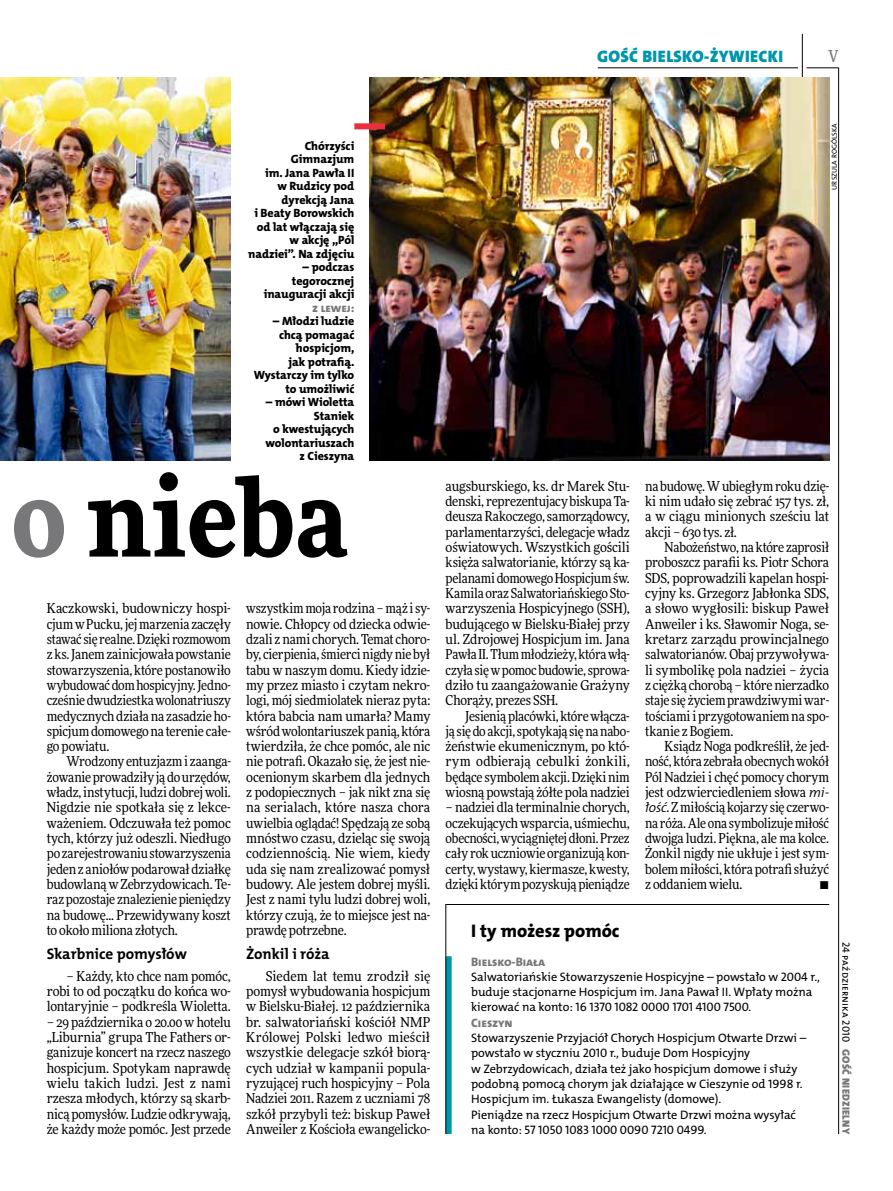
<style>
.page{position:relative;width:893px;height:1191px;background:#fff}
.page>*{position:absolute;margin:0;border:0;box-sizing:border-box;transform-origin:0 0}
.t1{font:900 108px "Freeday Narrow";letter-spacing:.01em;color:#000}
.t2{font:18.3px "The Mix HP8 Ex Bld";color:#000}
.t3{font:16.65px "The Mix HP9 Blk";letter-spacing:.02em;color:#0096aa}
.t4{font:500 16.5px "Freeday Narrow";color:#787779;scale:.9 1}
.t5{font:15.3px "The Mix HP7 Bld";letter-spacing:-.005em;color:#000}
.t6{font:13.65px/15.3px "Freeday Narrow News";letter-spacing:-.01em;color:#000;text-align:justify}
.t7{font:12.3px/15.3px "The Mix HP5 Plain";letter-spacing:-.005em;color:#000}
.t8{font:12.3px "The Mix HP8 Ex Bld";letter-spacing:-.005em;color:#787779}
.t9{font:12px/13.5px "The Mix HP8 Ex Bld";letter-spacing:-.005em;color:#000;text-align:right}
.t10{font:12px "The Mix HP8 Ex Bld";color:#787779}
.t11{font:10.5px "The Mix HP5 Plain";color:#000}
.t12{font:10.5px "The Mix HP9 Blk";letter-spacing:.025em;color:#787779}
.t13{font:7.2px "The Mix HP5 Plain";letter-spacing:.02em;color:#000}
.s1{color:#787779}
.s2{font-family:"The Mix HP4 Se Lig IT"}
</style>
<div class="page">
<hr style="left:838px;top:68px;width:1px;height:1066px;background:#000">
<hr style="left:802px;top:34px;width:1px;height:43px;background:#000">
<hr style="left:806px;top:68px;width:33px;height:1px;background:#000">
<hr style="left:598px;top:68px;width:200px;height:1px;background:#000">
<img style="left:0;top:77px;width:231px;height:383px">
<img style="left:369px;top:77px;width:460px;height:383px">
<div style="left:354px;top:123px;width:31px;height:6px;background:#e92f3f"></div>
<svg style="left:445px;top:904px;width:385px;height:230px"></svg>
<p class="t3" style="left:597px;top:46px;width:187px">GOŚĆ BIELSKO-ŻYWIECKI</p>
<p class="t4" style="left:828px;top:46px;width:13px">V</p>
<p class="t9" style="left:248px;top:139px;width:108px">Chórzyści<br>Gimnazjum<br>im. Jana Pawła II<br>w Rudzicy pod dyrekcją Jana<br>i Beaty Borowskich od lat włączają się w akcję „Pól nadziei”. Na zdjęciu</p>
<p class="t9" style="left:264px;top:260px;width:92px">– podczas tegorocznej inauguracji akcji</p>
<p class="t10" style="left:312px;top:300px;width:44px">z lewej:</p>
<p class="t9" style="left:254px;top:314px;width:102px">– Młodzi ludzie chcą pomagać hospicjom,<br>jak potrafią.<br>Wystarczy im tylko to umożliwić</p>
<p class="t9" style="left:266px;top:395px;width:90px">– mówi Wioletta<br>Staniek<br>o kwestujących wolontariuszach z Cieszyna</p>
<h1 class="t1" style="left:12px;top:447px;width:337px"><span class="s1">o</span> nieba</h1>
<p class="t6" style="left:47px;top:600px;width:186px">Kaczkowski, budowniczy hospi&shy;cjum w Pucku, jej marzenia zaczęły stawać się realne. Dzięki rozmowom z ks. Janem zainicjowała powstanie stowarzyszenia, które postanowiło wybudować dom hospicyjny. Jedno&shy;cześnie dwudziestka wolonatriuszy medycznych działa na zasadzie ho&shy;spicjum domowego na terenie całe&shy;go powiatu.</p>
<p class="t6" style="left:47px;top:754px;width:186px;text-indent:20px">Wrodzony entuzjazm i zaanga&shy;żowanie prowadziły ją do urzędów, władz, instytucji, ludzi dobrej woli.<br>Nigdzie nie spotkała się z lekce&shy;ważeniem. Odczuwała też pomoc tych, którzy już odeszli. Niedługo po zarejestrowaniu stowarzyszenia jeden z aniołów podarował działkę budowlaną w Zebrzydowicach. Te&shy;raz pozostaje znalezienie pieniędzy na budowę... Przewidywany koszt to około miliona złotych.</p>
<p class="t5" style="left:47px;top:944px;width:142px">Skarbnice pomysłów</p>
<p class="t6" style="left:47px;top:968px;width:186px;text-indent:20px">– Każdy, kto chce nam pomóc, robi to od początku do końca wo&shy;lontaryjnie – podkreśla Wioletta.</p>
<p class="t6" style="left:47px;top:1014px;width:186px">– 29 października o 20.00 w hotelu „Liburnia” grupa The Fathers or&shy;ganizuje koncert na rzecz naszego hospicjum. Spotykam naprawdę wielu takich ludzi. Jest z nami rzesza młodych, którzy są skarb&shy;nicą pomysłów. Ludzie odkrywają, że każdy może pomóc. Jest przede</p>
<p class="t6" style="left:246px;top:600px;width:186px">wszystkim moja rodzina – mąż i sy&shy;nowie. Chłopcy od dziecka odwie&shy;dzali z nami chorych. Temat choro&shy;by, cierpienia, śmierci nigdy nie był tabu w naszym domu. Kiedy idzie&shy;my przez miasto i czytam nekro&shy;logi, mój siedmiolatek nieraz pyta: która babcia nam umarła? Mamy wśród wolontariuszek panią, która twierdziła, że chce pomóc, ale nic nie potrafi. Okazało się, że jest nie&shy;ocenionym skarbem dla jednych z podopiecznych – jak nikt zna się na serialach, które nasza chora uwielbia oglądać! Spędzają ze sobą mnóstwo czasu, dzieląc się swoją codziennością. Nie wiem, kiedy uda się nam zrealizować pomysł budowy. Ale jestem dobrej myśli.<br>Jest z nami tylu ludzi dobrej woli, którzy czują, że to miejsce jest na&shy;prawdę potrzebne.</p>
<p class="t5" style="left:246px;top:944px;width:85px">Żonkil i róża</p>
<p class="t6" style="left:246px;top:968px;width:186px;text-indent:20px">Siedem lat temu zrodził się pomysł wybudowania hospicjum w Bielsku-Białej. 12 października br. salwatoriański kościół NMP Królowej Polski ledwo mieścił wszystkie delegacje szkół biorą&shy;cych udział w kampanii popula&shy;ryzującej ruch hospicyjny – Pola Nadziei 2011. Razem z uczniami 78 szkół przybyli też: biskup Paweł Anweiler z Kościoła ewangelicko-</p>
<p class="t13" style="left:830px;top:190px;width:67px;rotate:-90deg">Urszu la Rogólska</p>
<p class="t6" style="left:446px;top:478px;width:186px">augsburskiego, ks. dr Marek Stu&shy;denski, reprezentujacy biskupa Ta&shy;deusza Rakoczego, samorządowcy, parlamentarzyści, delegacje władz oświatowych. Wszystkich gościli księża salwatorianie, którzy są ka&shy;pelanami domowego Hospicjum św.<br>Kamila oraz Salwatoriańskiego Sto&shy;warzyszenia Hospicyjnego (SSH), budującego w Bielsku-Białej przy ul. Zdrojowej Hospicjum im. Jana Pawła II. Tłum młodzieży, która włą&shy;czyła się w pomoc budowie, sprowa&shy;dziło tu zaangażowanie Grażyny Chorąży, prezes SSH.</p>
<p class="t6" style="left:446px;top:708px;width:186px;text-indent:20px">Jesienią placówki, które włącza&shy;ją się do akcji, spotykają się na nabo&shy;żeństwie ekumenicznym, po któ&shy;rym odbierają cebulki żonkili, będące symbolem akcji. Dzięki nim wiosną powstają żółte pola nadziei</p>
<p class="t6" style="left:446px;top:799px;width:186px">– nadziei dla terminalnie chorych, oczekujących wsparcia, uśmiechu, obecności, wyciągniętej dłoni. Przez cały rok uczniowie organizują kon&shy;certy, wystawy, kiermasze, kwesty, dzięki którym pozyskują pieniądze</p>
<p class="t6" style="left:645px;top:478px;width:186px">na budowę. W ubiegłym roku dzię&shy;ki nim udało się zebrać 157 tys. zł, a w ciągu minionych sześciu lat akcji – 630 tys. zł.</p>
<p class="t6" style="left:645px;top:539px;width:186px;text-indent:20px">Nabożeństwo, na które zaprosił proboszcz parafii ks. Piotr Schora SDS, poprowadzili kapelan hospi&shy;cyjny ks. Grzegorz Jabłonka SDS, a słowo wygłosili: biskup Paweł Anweiler i ks. Sławomir Noga, se&shy;kretarz zarządu prowincjalnego salwatorianów. Obaj przywoływa&shy;li symbolikę pola nadziei – życia z ciężką chorobą – które nierzadko staje się życiem prawdziwymi war&shy;tościami i przygotowaniem na spo&shy;tkanie z Bogiem.</p>
<p class="t6" style="left:645px;top:738px;width:186px;text-indent:20px">Ksiądz Noga podkreślił, że jed&shy;ność, która zebrała obecnych wokół Pól Nadziei i chęć pomocy chorym jest odzwierciedleniem słowa <span class="s2">mi&shy;łość</span>. Z miłością kojarzy się czerwo&shy;na róża. Ale ona symbolizuje miłość dwojga ludzi. Piękna, ale ma kolce.<br>Żonkil nigdy nie ukłuje i jest sym&shy;bolem miłości, która potrafi służyć z oddaniem wielu.</p>
<p class="t6" style="left:819px;top:876px;width:11px">•</p>
<h2 class="t2" style="left:471px;top:919px;width:150px">I ty możesz pomóc</h2>
<p class="t8" style="left:471px;top:953px;width:75px">Bielsko-Biała</p>
<p class="t7" style="left:471px;top:969px;width:350px">Salwatoriańskie Stowarzyszenie Hospicyjne – powstało w 2004 r., buduje stacjonarne Hospicjum im. Jana Pawał II . Wpłaty można kierować na konto: 16 1370 1082 0000 1701 4100 7500.</p>
<p class="t8" style="left:471px;top:1014px;width:43px">Cieszyn</p>
<p class="t7" style="left:471px;top:1030px;width:337px">Stowarzyszenie Przyjaciół Chorych Hospicjum Otwarte Drzwi – powstało w styczniu 2010 r., buduje Dom Hospicyjny<br>w Zebrzydowicach, działa też jako hospicjum domowe i służy podobną pomocą chorym jak działające w Cieszynie od 1998 r.<br>Hospicjum im. Łukasza Ewangelisty (domowe).<br>Pieniądze na rzecz Hospicjum Otwarte Drzwi można wysyłać na konto: 57 1050 1083 1000 0090 7210 0499.</p>
<p class="t11" style="left:853px;top:941px;width:102px;rotate:90deg">24 października 2010</p>
<p class="t12" style="left:853px;top:1049px;width:86px;rotate:90deg">GOŚĆ NIEDZIELNY</p>
</div>
